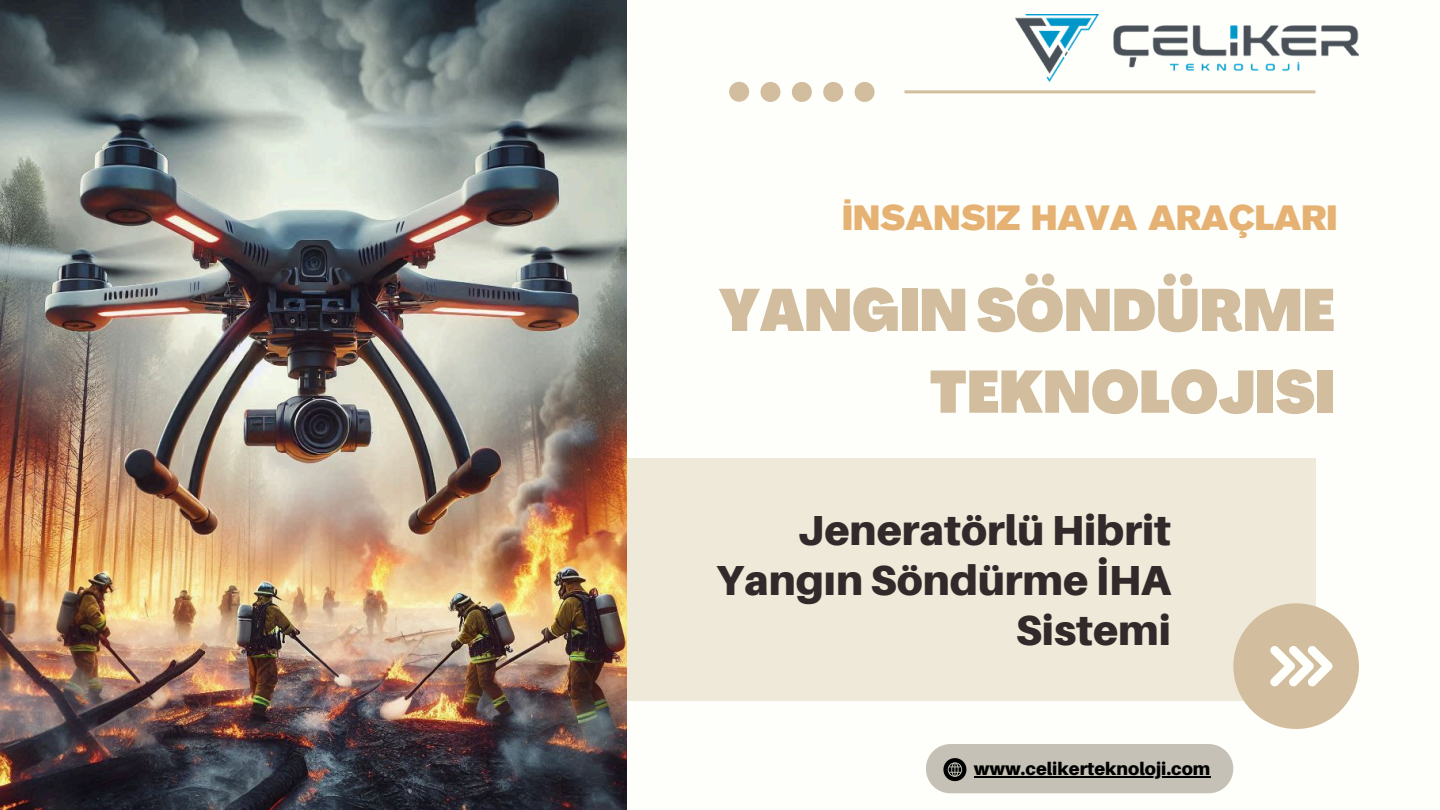
<style>
.page{position:relative;width:1440px;height:810px;background:#fefffa}
.page>*{position:absolute;margin:0;border:0;box-sizing:border-box;transform-origin:0 0}
.t1{font:900 condensed 58.6px/81.8px "Agrandir";color:#d2be9e;text-align:right}
.t2{font:900 42px/50.2px "Aileron";color:#322a2a;text-align:right}
.t3{font:35px "Akzidenz Grotesk Pro Super";color:#e5b274}
.t4{font:900 18px "Aileron";color:#000}
</style>
<div class="page">
<div style="left:362px;top:458px;width:953px;height:243px;background:#efe9da"></div>
<img style="left:0;top:0;width:627px;height:810px">
<div style="left:926px;top:744px;width:307px;height:49px;background:#c5c1b6;border-radius:25px"></div>
<svg style="left:943px;top:758px;width:23px;height:23px"></svg>
<div style="left:1233px;top:603px;width:126px;height:126px;background:#d2be9e;border-radius:50%"></div>
<svg style="left:1270px;top:646px;width:63px;height:40px"></svg>
<svg style="left:729px;top:82px;width:20px;height:20px"></svg>
<svg style="left:761px;top:82px;width:19px;height:20px"></svg>
<svg style="left:792px;top:82px;width:20px;height:20px"></svg>
<svg style="left:823px;top:82px;width:20px;height:20px"></svg>
<svg style="left:855px;top:82px;width:19px;height:20px"></svg>
<hr style="left:905px;top:90px;width:410px;height:3px;background:#d2be9e">
<img style="left:1016px;top:15px;width:343px;height:66px">
<hr style="left:974px;top:777px;width:236px;height:1px;background:#000">
<p class="t3" style="left:842px;top:204px;width:497px">İNSANSIZ HAVA ARAÇLARI</p>
<p class="t1" style="left:719px;top:275px;width:618px">YANGIN SÖNDÜRME<br>TEKNOLOJISI</p>
<p class="t2" style="left:716px;top:504px;width:456px">Jeneratörlü Hibrit<br>Yangın Söndürme İHA<br>Sistemi</p>
<h3 class="t4" style="left:974px;top:758px;width:238px">www.celikerteknoloji.com</h3>
</div>
